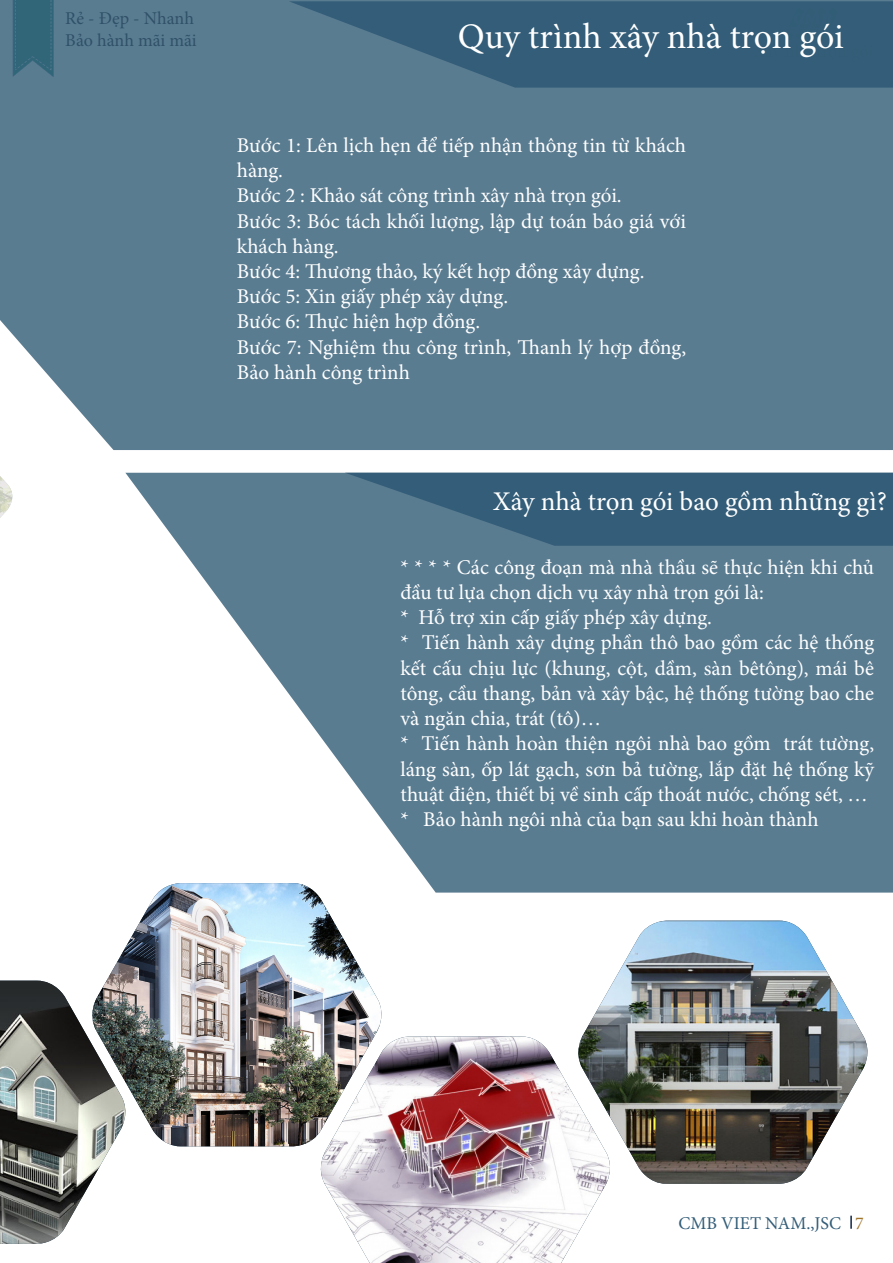
<style>
.page{position:relative;width:893px;height:1263px;background:#fff}
.page>*{position:absolute;margin:0;border:0;box-sizing:border-box;transform-origin:0 0}
.t1{font:36px "Minion Pro";color:#fff}
.t2{font:27px "Minion Pro";color:#fff}
.t3{font:21px/25.2px "Minion Pro";color:#fff}
.t4{font:18px/23px "Minion Pro";color:#231f20}
.t5{font:18px "Minion Pro";color:#335d78}
.s1{color:#a0742a}
</style>
<div class="page">
<svg style="left:850px;top:1216px;width:2px;height:13px"></svg>
<img style="left:0;top:476px;width:12px;height:42px">
<img style="left:0;top:981px;width:112px;height:263px">
<img style="left:582px;top:921px;width:286px;height:263px">
<img style="left:87px;top:893px;width:295px;height:253px">
<svg style="left:125px;top:473px;width:768px;height:420px;fill:#5a7c91"></svg>
<img style="left:316px;top:1036px;width:299px;height:227px">
<div style="left:0;top:0;width:893px;height:450px;background:#5a7c91"></div>
<svg style="left:289px;top:1px;width:604px;height:87px;background:#3a637c"></svg>
<svg style="left:345px;top:473px;width:548px;height:73px;background:#3a637c"></svg>
<p class="t4" style="left:65px;top:6px;width:133px">Rẻ - Đẹp - Nhanh<br>Bảo hành mãi mãi</p>
<p class="t1" style="left:458px;top:12px;width:387px">Quy trình xây nhà trọn gói</p>
<p class="t3" style="left:237px;top:133px;width:451px">Bước 1: Lên lịch hẹn để tiếp nhận thông tin từ khách hàng.</p>
<p class="t3" style="left:237px;top:183px;width:386px">Bước 2 : Khảo sát công trình xây nhà trọn gói.</p>
<p class="t3" style="left:237px;top:208px;width:451px">Bước 3: Bóc tách khối lượng, lập dự toán báo giá với khách hàng.</p>
<p class="t3" style="left:237px;top:259px;width:409px">Bước 4: Thương thảo, ký kết hợp đồng xây dựng.</p>
<p class="t3" style="left:237px;top:284px;width:273px">Bước 5: Xin giấy phép xây dựng.</p>
<p class="t3" style="left:237px;top:309px;width:245px">Bước 6: Thực hiện hợp đồng.</p>
<p class="t3" style="left:237px;top:334px;width:451px">Bước 7: Nghiệm thu công trình, Thanh lý hợp đồng,<br>Bảo hành công trình</p>
<p class="t2" style="left:493px;top:483px;width:395px">Xây nhà trọn gói bao gồm những gì?</p>
<p class="t3" style="left:400px;top:555px;width:475px">* * * * Các công đoạn mà nhà thầu sẽ thực hiện khi chủ đầu tư lựa chọn dịch vụ xây nhà trọn gói là:</p>
<p class="t3" style="left:400px;top:605px;width:313px">* Hỗ trợ xin cấp giấy phép xây dựng.</p>
<p class="t3" style="left:400px;top:630px;width:475px;text-align:justify">* Tiến hành xây dựng phần thô bao gồm các hệ thống kết cấu chịu lực (khung, cột, dầm, sàn bêtông), mái bê tông, cầu thang, bản và xây bậc, hệ thống tường bao che và ngăn chia, trát (tô)…</p>
<p class="t3" style="left:400px;top:731px;width:475px;text-align:justify">* Tiến hành hoàn thiện ngôi nhà bao gồm trát tường, láng sàn, ốp lát gạch, sơn bả tường, lắp đặt hệ thống kỹ thuật điện, thiết bị về sinh cấp thoát nước, chống sét, …</p>
<p class="t3" style="left:400px;top:807px;width:420px">* Bảo hành ngôi nhà của bạn sau khi hoàn thành</p>
<p class="t5" style="left:678px;top:1211px;width:187px">CMB VIET NAM.,JSC <span class="s1">7</span></p>
</div>
